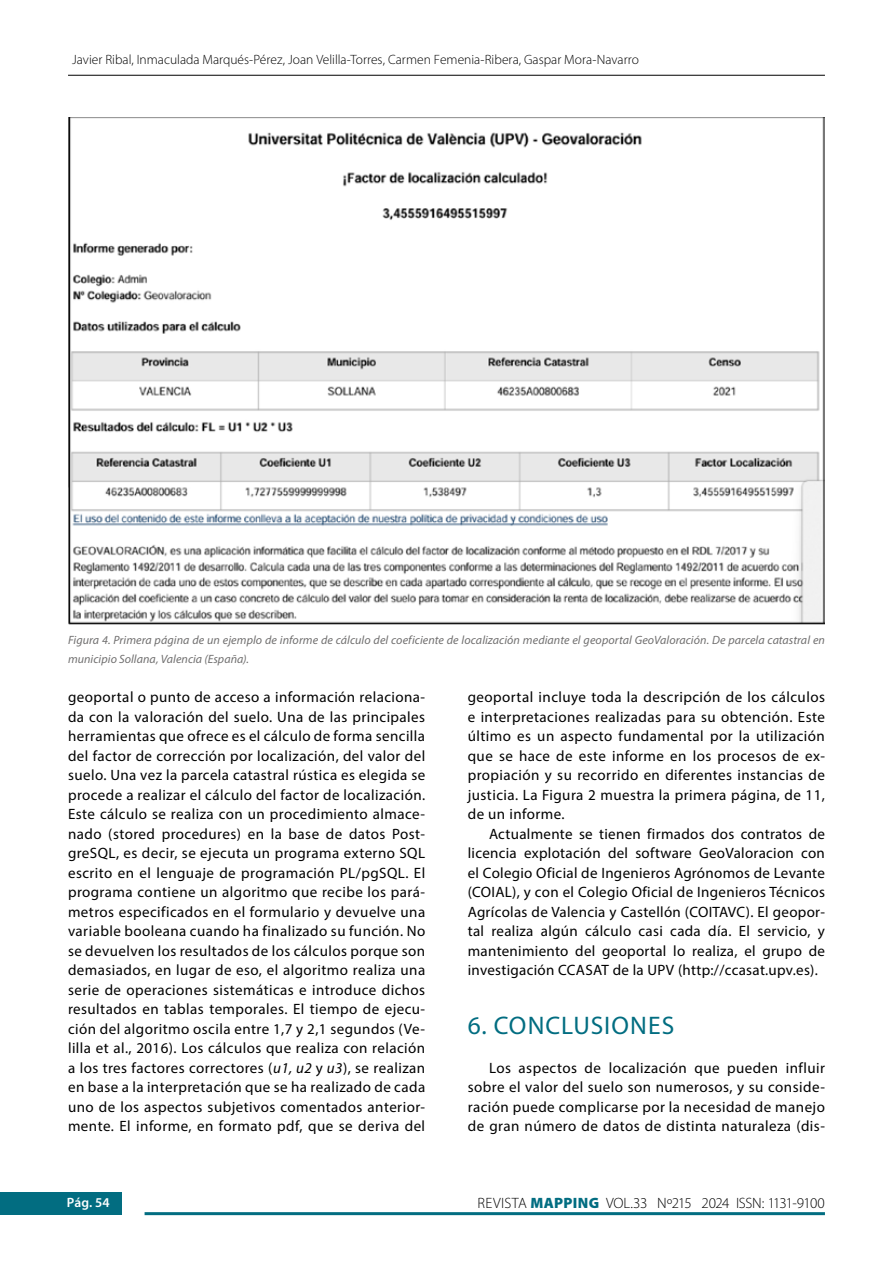
<style>
.page{position:relative;width:893px;height:1263px;background:#fff}
.page>*{position:absolute;margin:0;border:0;box-sizing:border-box;transform-origin:0 0}
.t1{font:25.5px "Myriad Pro";letter-spacing:.045em;color:#026d81}
.t2{font:15px/19.5px "Myriad Pro";letter-spacing:.025em;color:#000;text-align:justify}
.t3{font:300 15px "Myriad Pro";letter-spacing:-.02em;color:#000}
.t4{font:300 13.5px "Myriad Pro";color:#000}
.t5{font:600 13.5px "Myriad Pro";color:#fff}
.t6{font:italic 12px/19.5px "Myriad Pro";letter-spacing:.005em;color:#706f6f}
.s1{font-style:italic}
.s2{font-weight:900;color:#026d81}
</style>
<div class="page">
<div style="left:0;top:1193px;width:121px;height:22px;background:#026d81"></div>
<hr style="left:145px;top:1212px;width:680px;height:3px;background:#026d81">
<hr style="left:68px;top:75px;width:757px;height:1px;background:#000">
<img style="left:68px;top:117px;width:756px;height:507px">
<p class="t4" style="left:72px;top:52px;width:568px">Javier Ribal, Inmaculada Marqués-Pérez, Joan Velilla-Torres, Carmen Femenia-Ribera, Gaspar Mora-Navarro</p>
<p class="t6" style="left:68px;top:630px;width:758px">Figura 4. Primera página de un ejemplo de informe de cálculo del coeficiente de localización mediante el geoportal GeoValoración. De parcela catastral en municipio Sollana, Valencia (España).</p>
<p class="t2" style="left:68px;top:687px;width:359px">geoportal o punto de acceso a información relaciona&shy;da con la valoración del suelo. Una de las principales herramientas que ofrece es el cálculo de forma sencilla del factor de corrección por localización, del valor del suelo. Una vez la parcela catastral rústica es elegida se procede a realizar el cálculo del factor de localización.<br>Este cálculo se realiza con un procedimiento almace&shy;nado (stored procedures) en la base de datos Post&shy;greSQL, es decir, se ejecuta un programa externo SQL escrito en el lenguaje de programación PL/pgSQL. El programa contiene un algoritmo que recibe los pará&shy;metros especificados en el formulario y devuelve una variable booleana cuando ha finalizado su función. No se devuelven los resultados de los cálculos porque son demasiados, en lugar de eso, el algoritmo realiza una serie de operaciones sistemáticas e introduce dichos resultados en tablas temporales. El tiempo de ejecu&shy;ción del algoritmo oscila entre 1,7 y 2,1 segundos (Ve&shy;lilla et al., 2016). Los cálculos que realiza con relación a los tres factores correctores (<span class="s1">u1, u2</span> y <span class="s1">u3</span>), se realizan en base a la interpretación que se ha realizado de cada uno de los aspectos subjetivos comentados anterior&shy;mente. El informe, en formato pdf, que se deriva del</p>
<p class="t2" style="left:468px;top:687px;width:359px">geoportal incluye toda la descripción de los cálculos</p>
<p class="t2" style="left:468px;top:706px;width:359px">e interpretaciones realizadas para su obtención. Este</p>
<p class="t2" style="left:468px;top:726px;width:359px">último es un aspecto fundamental por la utilización</p>
<p class="t2" style="left:468px;top:745px;width:359px">que se hace de este informe en los procesos de ex-</p>
<p class="t2" style="left:468px;top:765px;width:359px">propiación y su recorrido en diferentes instancias de</p>
<p class="t2" style="left:468px;top:784px;width:359px">justicia. La Figura 2 muestra la primera página, de 11,</p>
<p class="t2" style="left:468px;top:804px;width:98px">de un informe.</p>
<p class="t2" style="left:489px;top:823px;width:337px">Actualmente se tienen firmados dos contratos de</p>
<p class="t2" style="left:468px;top:843px;width:359px">licencia explotación del software GeoValoracion con</p>
<p class="t2" style="left:468px;top:862px;width:359px">el Colegio Oficial de Ingenieros Agrónomos de Levante</p>
<p class="t2" style="left:468px;top:882px;width:359px">(COIAL), y con el Colegio Oficial de Ingenieros Técnicos</p>
<p class="t2" style="left:468px;top:901px;width:359px">Agrícolas de Valencia y Castellón (COITAVC). El geopor-</p>
<p class="t2" style="left:468px;top:921px;width:359px">tal realiza algún cálculo casi cada día. El servicio, y</p>
<p class="t2" style="left:468px;top:940px;width:359px">mantenimiento del geoportal lo realiza, el grupo de</p>
<p class="t2" style="left:468px;top:960px;width:352px">investigación CCASAT de la UPV (http://ccasat.upv.es).</p>
<p class="t1" style="left:468px;top:1009px;width:208px">6. CONCLUSIONES</p>
<p class="t2" style="left:468px;top:1057px;width:359px;text-indent:21px">Los aspectos de localización que pueden influir sobre el valor del suelo son numerosos, y su conside&shy;ración puede complicarse por la necesidad de manejo de gran número de datos de distinta naturaleza (dis-</p>
<p class="t5" style="left:67px;top:1194px;width:44px">Pág. 54</p>
<p class="t3" style="left:478px;top:1194px;width:349px">REVISTA <span class="s2">MAPPING</span> VOL.33 Nº215 2024 ISSN: 1131-9100</p>
</div>
